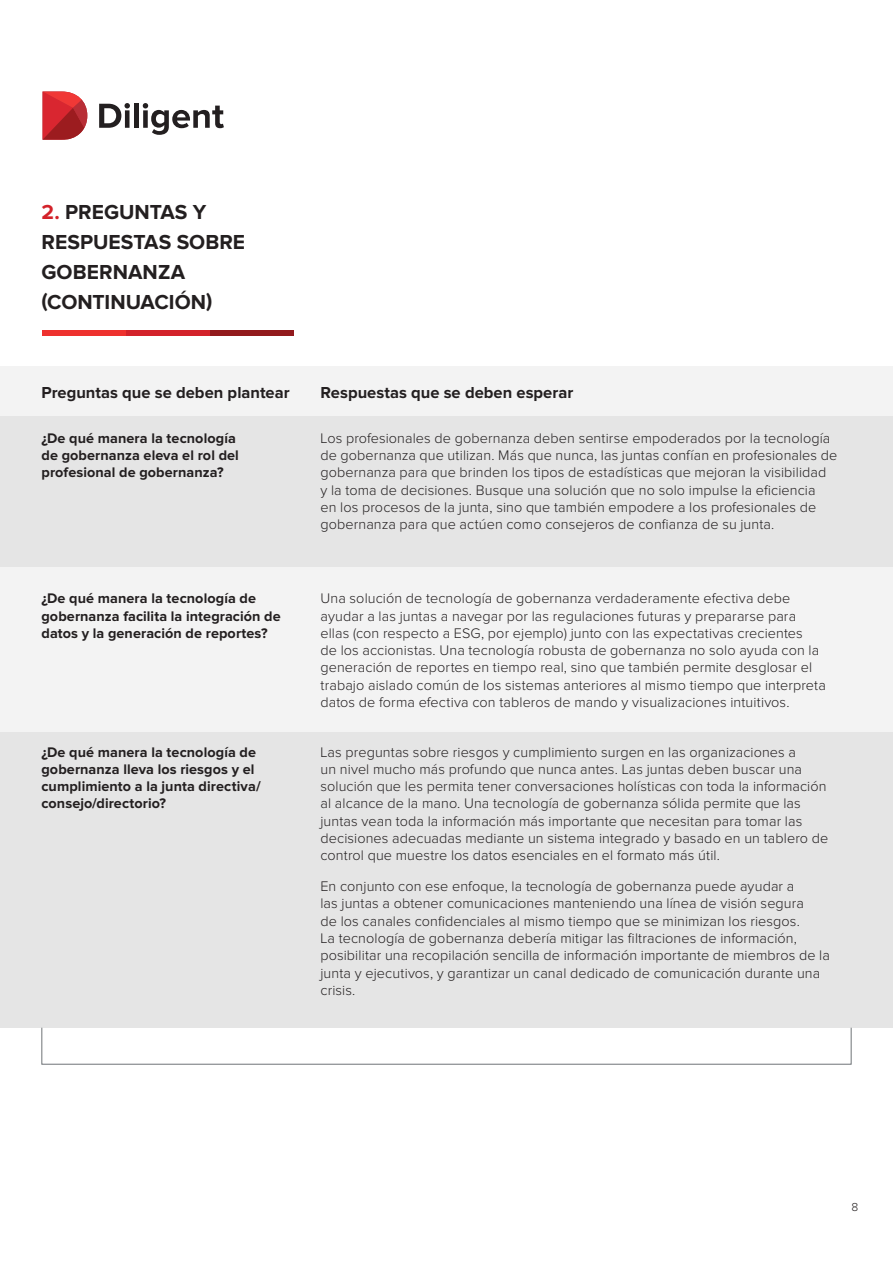
<style>
.page{position:relative;width:893px;height:1263px;background:#fff}
.page>*{position:absolute;margin:0;border:0;box-sizing:border-box;transform-origin:0 0}
.Header_CAPS{font:700 21px/30px "Proxima Nova";letter-spacing:.005em;color:#231f20}
.Body_Text{font:700 16.5px "Proxima Nova";color:#231f20}
.Body_Text-2{font:300 14.4px/17.2px "Proxima Nova";letter-spacing:.005em;color:#231f20}
.Body_Text-3{font:700 14.4px/17.2px "Proxima Nova";letter-spacing:.005em;color:#231f20}
.t1{font:300 12px "Proxima Nova";color:#231f20}
.s1{color:#d3222a}
</style>
<div class="page">
<svg style="left:99px;top:103px;width:31px;height:25px"></svg>
<div style="left:134px;top:104px;width:5px;height:24px;background:#231f20"></div>
<svg style="left:143px;top:103px;width:81px;height:32px"></svg>
<svg style="left:42px;top:91px;width:45px;height:49px"></svg>
<div style="left:0;top:415px;width:893px;height:153px;background:#e5e5e5"></div>
<div style="left:0;top:568px;width:893px;height:164px;background:#f3f3f3"></div>
<div style="left:0;top:732px;width:893px;height:296px;background:#e5e5e5"></div>
<div style="left:0;top:366px;width:893px;height:49px;background:#f3f3f3"></div>
<div style="left:42px;top:330px;width:84px;height:5px;background:#ee312e"></div>
<div style="left:126px;top:330px;width:84px;height:5px;background:#d3222a"></div>
<div style="left:210px;top:330px;width:83px;height:5px;background:#921a1d"></div>
<p class="Header_CAPS" style="left:41px;top:198px;width:205px"><span class="s1">2.</span> PREGUNTAS Y<br>RESPUESTAS SOBRE<br>GOBERNANZA (CONTINUACIÓN)</p>
<p class="Body_Text" style="left:41px;top:385px;width:250px">Preguntas que se deben plantear</p>
<p class="Body_Text" style="left:320px;top:385px;width:254px">Respuestas que se deben esperar</p>
<p class="Body_Text-3" style="left:41px;top:430px;width:199px">¿De qué manera la tecnología de gobernanza eleva el rol del profesional de gobernanza?</p>
<p class="Body_Text-2" style="left:320px;top:430px;width:518px">Los profesionales de gobernanza deben sentirse empoderados por la tecnología de gobernanza que utilizan. Más que nunca, las juntas confían en profesionales de gobernanza para que brinden los tipos de estadísticas que mejoran la visibilidad<br>y la toma de decisiones. Busque una solución que no solo impulse la eficiencia<br>en los procesos de la junta, sino que también empodere a los profesionales de gobernanza para que actúen como consejeros de confianza de su junta.</p>
<p class="Body_Text-3" style="left:41px;top:590px;width:241px">¿De qué manera la tecnología de gobernanza facilita la integración de datos y la generación de reportes?</p>
<p class="Body_Text-2" style="left:320px;top:590px;width:507px">Una solución de tecnología de gobernanza verdaderamente efectiva debe ayudar a las juntas a navegar por las regulaciones futuras y prepararse para ellas (con respecto a ESG, por ejemplo) junto con las expectativas crecientes<br>de los accionistas. Una tecnología robusta de gobernanza no solo ayuda con la generación de reportes en tiempo real, sino que también permite desglosar el trabajo aislado común de los sistemas anteriores al mismo tiempo que interpreta datos de forma efectiva con tableros de mando y visualizaciones intuitivos.</p>
<p class="Body_Text-3" style="left:41px;top:744px;width:221px">¿De qué manera la tecnología de gobernanza lleva los riesgos y el cumplimiento a la junta directiva/ consejo/directorio?</p>
<p class="Body_Text-2" style="left:320px;top:744px;width:509px">Las preguntas sobre riesgos y cumplimiento surgen en las organizaciones a<br>un nivel mucho más profundo que nunca antes. Las juntas deben buscar una solución que les permita tener conversaciones holísticas con toda la información al alcance de la mano. Una tecnología de gobernanza sólida permite que las juntas vean toda la información más importante que necesitan para tomar las decisiones adecuadas mediante un sistema integrado y basado en un tablero de control que muestre los datos esenciales en el formato más útil.</p>
<p class="Body_Text-2" style="left:320px;top:878px;width:511px">En conjunto con ese enfoque, la tecnología de gobernanza puede ayudar a<br>las juntas a obtener comunicaciones manteniendo una línea de visión segura<br>de los canales confidenciales al mismo tiempo que se minimizan los riesgos.<br>La tecnología de gobernanza debería mitigar las filtraciones de información, posibilitar una recopilación sencilla de información importante de miembros de la junta y ejecutivos, y garantizar un canal dedicado de comunicación durante una crisis.</p>
<p class="t1" style="left:851px;top:1202px;width:8px">8</p>
</div>
